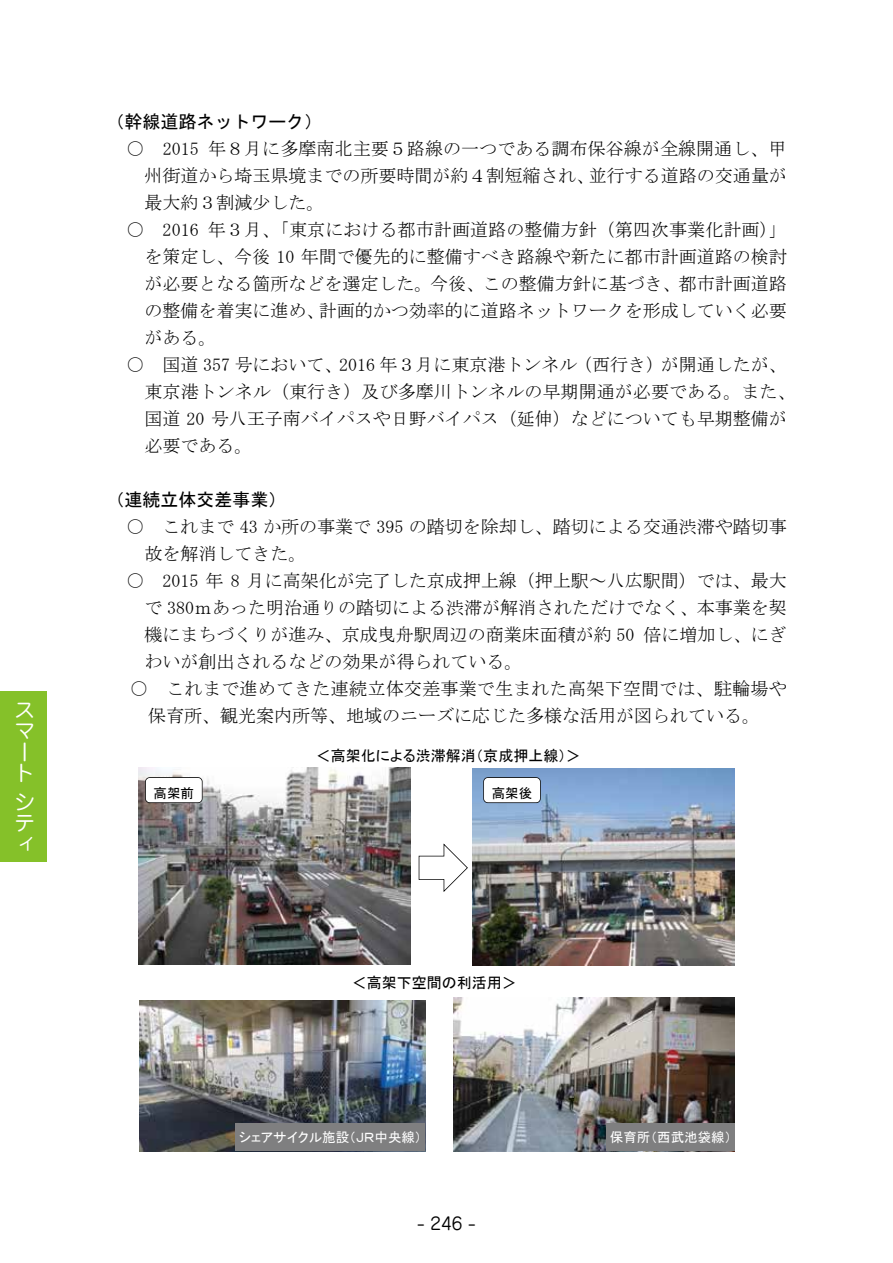
<style>
.page{position:relative;width:893px;height:1263px;background:#fff}
.page>*{position:absolute;margin:0;border:0;box-sizing:border-box;transform-origin:0 0}
.t1{font:21.3px/21.3px "Jun 201 Pro";color:#fff}
.t2{font:18px/27px "MS Mincho";color:#000;text-align:justify}
.t3{font:18px "MS Gothic";color:#000}
.t4{font:16.95px "Jun 201 Pro";color:#000}
.t5{font:15px "MS P Gothic";color:#000}
.t6{font:13.5px "MS P Gothic";color:#fff}
.t7{font:13.5px "MS Gothic";color:#000}
</style>
<div class="page">
<div style="left:0;top:692px;width:47px;height:170px;background:#85c129"></div>
<img style="left:453px;top:997px;width:282px;height:154px">
<div style="left:607px;top:1123px;width:128px;height:27px;background:#7f7f80"></div>
<img style="left:140px;top:1000px;width:285px;height:151px">
<div style="left:236px;top:1123px;width:189px;height:27px;background:#7f7f80"></div>
<img style="left:473px;top:768px;width:262px;height:197px">
<img style="left:139px;top:768px;width:272px;height:197px">
<svg style="left:419px;top:843px;width:49px;height:49px"></svg>
<svg style="left:145px;top:777px;width:58px;height:26px"></svg>
<svg style="left:483px;top:777px;width:58px;height:26px"></svg>
<p class="t1" style="left:14px;top:696px;width:21px">スマート</p>
<p class="t1" style="left:14px;top:789px;width:21px;text-align:justify">シティ</p>
<p class="t3" style="left:106px;top:112px;width:217px">（幹線道路ネットワーク）</p>
<p class="t2" style="left:144px;top:135px;width:644px;text-indent:-18px">○ 2015 年８月に多摩南北主要５路線の一つである調布保谷線が全線開通し、甲州街道から埼玉県境までの所要時間が約４割短縮され、並行する道路の交通量が最大約３割減少した。</p>
<p class="t2" style="left:144px;top:216px;width:644px;text-indent:-18px">○ 2016 年３月、「東京における都市計画道路の整備方針（第四次事業化計画）」を策定し、今後 10 年間で優先的に整備すべき路線や新たに都市計画道路の検討が必要となる箇所などを選定した。今後、この整備方針に基づき、都市計画道路の整備を着実に進め、計画的かつ効率的に道路ネットワークを形成していく必要がある。</p>
<p class="t2" style="left:144px;top:351px;width:653px;text-align:left;text-indent:-18px">○ 国道 357 号において、2016 年３月に東京港トンネル（西行き）が開通したが、東京港トンネル（東行き）及び多摩川トンネルの早期開通が必要である。また、国道 20 号八王子南バイパスや日野バイパス（延伸）などについても早期整備が必要である。</p>
<p class="t3" style="left:106px;top:490px;width:181px">（連続立体交差事業）</p>
<p class="t2" style="left:144px;top:513px;width:644px;text-indent:-18px">○ これまで 43 か所の事業で 395 の踏切を除却し、踏切による交通渋滞や踏切事故を解消してきた。</p>
<p class="t2" style="left:144px;top:567px;width:644px;text-indent:-18px">○ 2015 年 8 月に高架化が完了した京成押上線（押上駅～八広駅間）では、最大で 380ｍあった明治通りの踏切による渋滞が解消されただけでなく、本事業を契機にまちづくりが進み、京成曳舟駅周辺の商業床面積が約 50 倍に増加し、にぎわいが創出されるなどの効果が得られている。</p>
<p class="t2" style="left:130px;top:675px;width:658px;text-align:center">○ これまで進めてきた連続立体交差事業で生まれた高架下空間では、駐輪場や保育所、観光案内所等、地域のニーズに応じた多様な活用が図られている。</p>
<p class="t5" style="left:316px;top:748px;width:267px">＜高架化による渋滞解消（京成押上線）＞</p>
<p class="t7" style="left:153px;top:786px;width:42px">高架前</p>
<p class="t7" style="left:492px;top:786px;width:42px">高架後</p>
<p class="t5" style="left:352px;top:975px;width:167px">＜高架下空間の利活用＞</p>
<p class="t6" style="left:239px;top:1130px;width:184px">シェアサイクル施設（ＪＲ中央線）</p>
<p class="t6" style="left:610px;top:1130px;width:123px">保育所（西武池袋線）</p>
<p class="t4" style="left:417px;top:1210px;width:60px">- 246 -</p>
</div>
